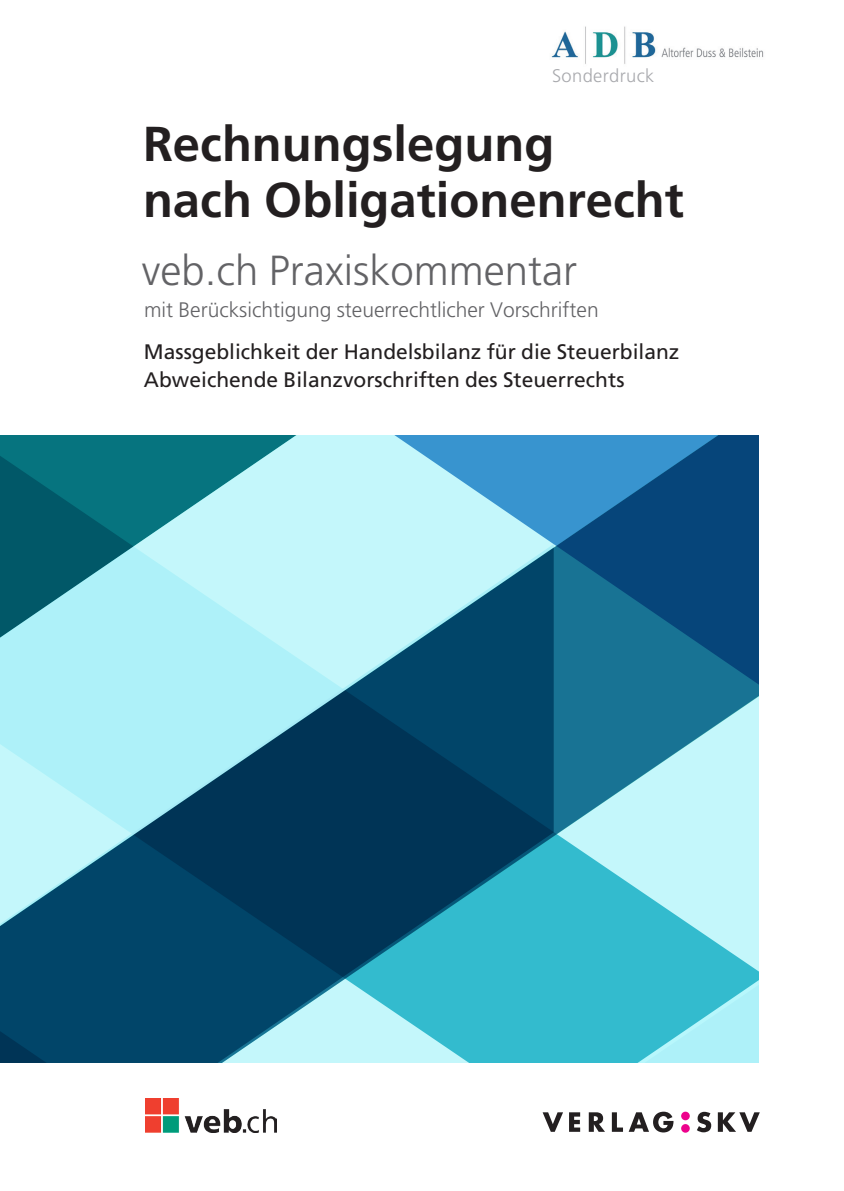
<style>
.page{position:relative;width:844px;height:1191px;background:#fff}
.page>*{position:absolute;margin:0;border:0;box-sizing:border-box;transform-origin:0 0}
.Haupttitel{font:700 49px/56px "Frutiger LT Std";color:#231f20}
.Haupttitel-2{font:300 42px "Frutiger LT Std";color:#636366}
.Utitel_cover{font:21px "Frutiger LT Std";color:#231f20}
.Haupttitel-3{font:300 21px "Frutiger LT Std";color:#636366}
.Haupttitel-4{font:300 18.2px "Frutiger LT Std";letter-spacing:.02em;color:#a8a9ad}
</style>
<div class="page">
<svg style="left:0;top:689px;width:553px;height:374px;background:#347b94"></svg>
<svg style="left:0;top:435px;width:553px;height:254px;background:#79becc"></svg>
<svg style="left:553px;top:435px;width:205px;height:628px;background:#479cb9"></svg>
<svg style="left:542px;top:1112px;width:21px;height:19px"></svg>
<svg style="left:569px;top:1112px;width:11px;height:19px"></svg>
<svg style="left:588px;top:1112px;width:17px;height:19px"></svg>
<svg style="left:611px;top:1111px;width:62px;height:21px"></svg>
<svg style="left:697px;top:1111px;width:14px;height:21px"></svg>
<svg style="left:717px;top:1112px;width:42px;height:19px"></svg>
<div style="left:681px;top:1111px;width:8px;height:9px;background:#ed028c;border-radius:50%"></div>
<div style="left:681px;top:1124px;width:8px;height:8px;background:#ed028c;border-radius:50%"></div>
<img style="left:146px;top:1098px;width:130px;height:34px">
<img style="left:551px;top:26px;width:213px;height:38px">
<p class="Haupttitel-4" style="left:552px;top:65px;width:104px">Sonderdruck</p>
<p class="Haupttitel" style="left:143px;top:116px;width:542px">Rechnungslegung<br>nach Obligationenrecht</p>
<p class="Haupttitel-2" style="left:142px;top:247px;width:437px">veb.ch Praxiskommentar</p>
<p class="Haupttitel-3" style="left:144px;top:298px;width:456px">mit Berücksichtigung steuerrechtlicher Vorschriften</p>
<p class="Utitel_cover" style="left:144px;top:339px;width:537px">Massgeblichkeit der Handelsbilanz für die Steuerbilanz</p>
<p class="Utitel_cover" style="left:144px;top:367px;width:482px">Abweichende Bilanzvorschriften des Steuerrechts</p>
</div>
